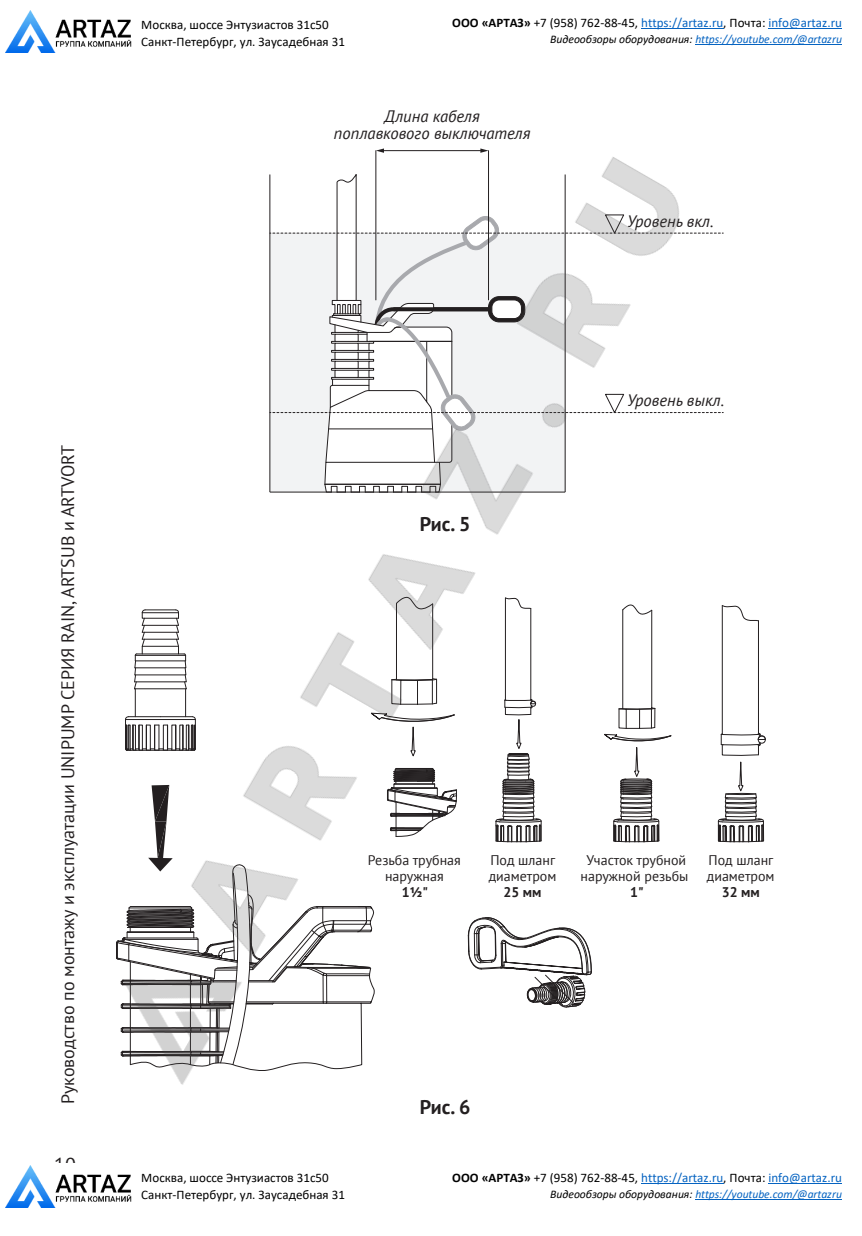
<style>
.page{position:relative;width:862px;height:1236px;background:#fff}
.page>*{position:absolute;margin:0;border:0;box-sizing:border-box;transform-origin:0 0}
.t1{font:700 20px "PT Sans";letter-spacing:-.01em;color:#231f20}
.t2{font:20px "PT Sans";color:#231f20}
.t3{font:18px "PT Sans";color:#231f20}
.t4{font:italic 16.6px/16.6px "PT Sans";color:#231f20;text-align:center}
.t5{font:14px/16px "PT Sans";color:#231f20;text-align:center}
.t6{font:700 14px "PT Sans";color:#231f20}
.t7{font:13px "Calibri";color:#0563c1}
.t8{font:13px/17px "Calibri";color:#000}
.t9{font:italic 11.6px "Calibri";letter-spacing:-.005em;color:#0563c1}
.s1{font-weight:700;color:#000}
.s2{color:#000}
</style>
<div class="page">
<svg style="left:721px;top:605px;width:38px;height:16px"></svg>
<hr style="left:758px;top:621px;width:1px;height:112px;background:#231f20">
<hr style="left:722px;top:606px;width:1px;height:128px;background:#231f20">
<svg style="left:718px;top:699px;width:48px;height:144px"></svg>
<hr style="left:641px;top:1183px;width:82px;height:1px;background:#0563c1">
<hr style="left:768px;top:1183px;width:74px;height:1px;background:#0563c1">
<hr style="left:695px;top:1199px;width:147px;height:1px;background:#0563c1">
<img style="left:6px;top:1165px;width:125px;height:42px">
<img style="left:116px;top:148px;width:602px;height:937px">
<hr style="left:641px;top:28px;width:82px;height:1px;background:#0563c1">
<hr style="left:768px;top:28px;width:74px;height:1px;background:#0563c1">
<hr style="left:695px;top:44px;width:147px;height:1px;background:#0563c1">
<img style="left:6px;top:11px;width:125px;height:42px">
<p class="t8" style="left:141px;top:17px;width:205px">Москва, шоссе Энтузиастов 31с50<br>Санкт-Петербург, ул. Заусадебная 31</p>
<p class="t7" style="left:452px;top:17px;width:391px"><span class="s1">ООО «АРТАЗ»</span> <span class="s2">+7 (958) 762-88-45,</span> https://artaz.ru<span class="s2">, Почта:</span> info@artaz.ru</p>
<p class="t9" style="left:550px;top:34px;width:293px"><span class="s2">Видеообзоры оборудования:</span> https://youtube.com/@artazru</p>
<p class="t4" style="left:334px;top:108px;width:198px">Длина кабеля<br>поплавкового выключателя</p>
<p class="t4" style="left:627px;top:213px;width:88px">Уровень вкл.</p>
<h2 class="t3" style="left:56px;top:1104px;width:660px;rotate:-90deg">Руководство по монтажу и эксплуатации UNIPUMP СЕРИЯ RAIN, ARTSUB и ARTVORT</h2>
<h1 class="t2" style="left:54px;top:1152px;width:23px">10</h1>
<h1 class="t1" style="left:420px;top:511px;width:52px">Рис. 5</h1>
<p class="t4" style="left:627px;top:392px;width:99px">Уровень выкл.</p>
<p class="t5" style="left:368px;top:851px;width:94px">Резьба трубная наружная</p>
<p class="t6" style="left:402px;top:882px;width:28px">1½"</p>
<p class="t5" style="left:489px;top:851px;width:69px;text-align:left">Под шланг диаметром</p>
<p class="t6" style="left:503px;top:882px;width:39px">25 мм</p>
<p class="t5" style="left:580px;top:851px;width:109px">Участок трубной наружной резьбы</p>
<p class="t6" style="left:630px;top:882px;width:15px">1"</p>
<p class="t5" style="left:707px;top:851px;width:69px;text-align:left">Под шланг диаметром</p>
<p class="t6" style="left:722px;top:882px;width:39px">32 мм</p>
<h1 class="t1" style="left:420px;top:1094px;width:52px">Рис. 6</h1>
<p class="t8" style="left:141px;top:1170px;width:205px">Москва, шоссе Энтузиастов 31с50<br>Санкт-Петербург, ул. Заусадебная 31</p>
<p class="t7" style="left:452px;top:1172px;width:391px"><span class="s1">ООО «АРТАЗ»</span> <span class="s2">+7 (958) 762-88-45,</span> https://artaz.ru<span class="s2">, Почта:</span> info@artaz.ru</p>
<p class="t9" style="left:550px;top:1189px;width:293px"><span class="s2">Видеообзоры оборудования:</span> https://youtube.com/@artazru</p>
</div>
